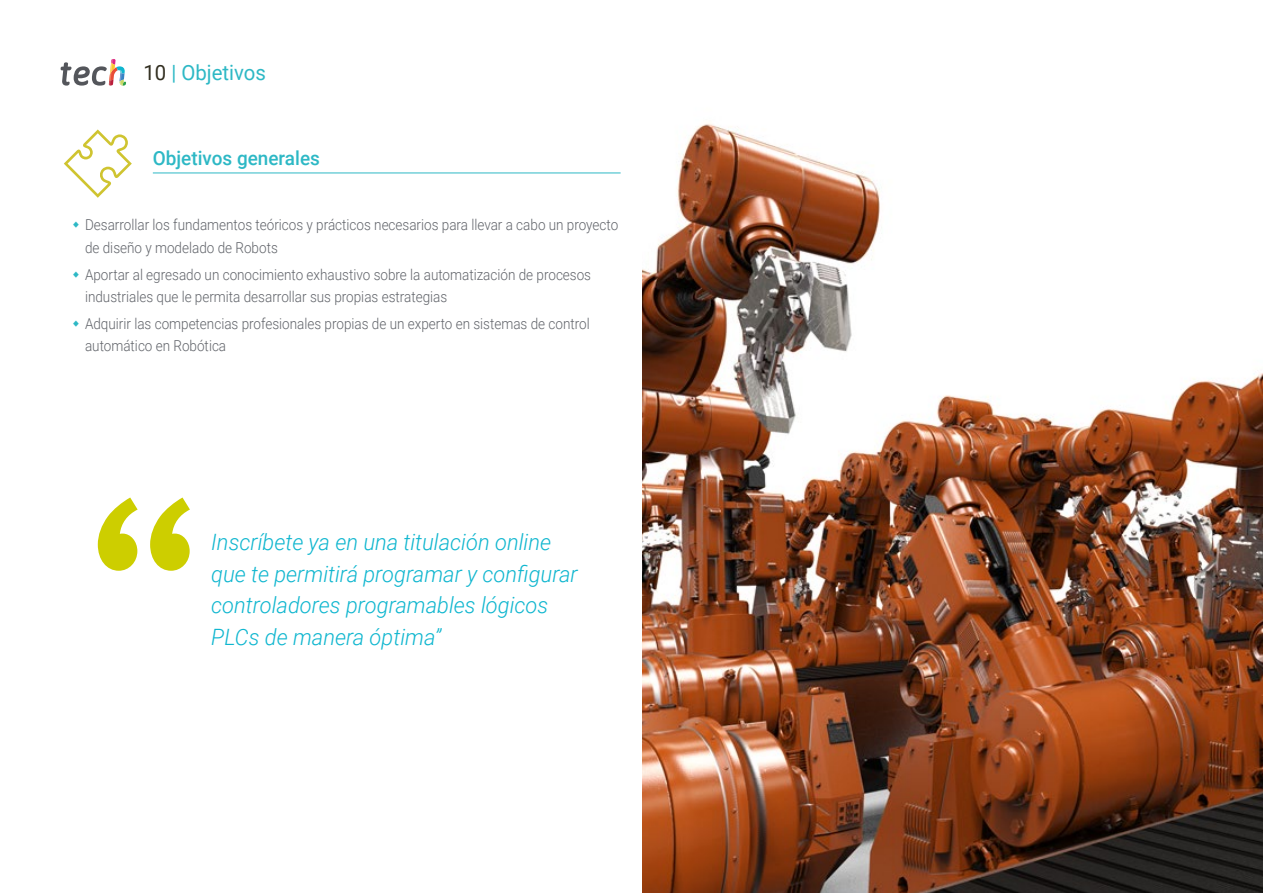
<style>
.page{position:relative;width:1263px;height:893px;background:#fff}
.page>*{position:absolute;margin:0;border:0;box-sizing:border-box;transform-origin:0 0}
.t1{font:italic 300 22.5px/31.5px "Roboto";color:#0fb6cf}
.t2{font:21px "Roboto";color:#2db8c5}
.t3{font:500 19.5px "Roboto";color:#2db8c5}
.t4{font:300 15px/22.5px "Roboto";color:#61646a;scale:.9 1}
.s1{color:#312e20}
</style>
<div class="page">
<svg style="left:64px;top:129px;width:68px;height:69px"></svg>
<img style="left:642px;top:123px;width:621px;height:770px">
<svg style="left:61px;top:59px;width:65px;height:27px"></svg>
<svg style="left:98px;top:497px;width:92px;height:74px"></svg>
<hr style="left:153px;top:173px;width:468px;height:1px;background:#2db8c5">
<h2 class="t2" style="left:144px;top:57px;width:124px"><span class="s1">10</span> | Objetivos</h2>
<h3 class="t3" style="left:153px;top:144px;width:169px">Objetivos generales</h3>
<p class="t4" style="left:85px;top:213px;width:594px">Desarrollar los fundamentos teóricos y prácticos necesarios para llevar a cabo un proyecto de diseño y modelado de Robots</p>
<p class="t4" style="left:85px;top:262px;width:564px">Aportar al egresado un conocimiento exhaustivo sobre la automatización de procesos industriales que le permita desarrollar sus propias estrategias</p>
<p class="t4" style="left:85px;top:312px;width:562px">Adquirir las competencias profesionales propias de un experto en sistemas de control automático en Robótica</p>
<h1 class="t1" style="left:211px;top:526px;width:368px">Inscríbete ya en una titulación online que te permitirá programar y configurar controladores programables lógicos PLCs de manera óptima”</h1>
</div>
